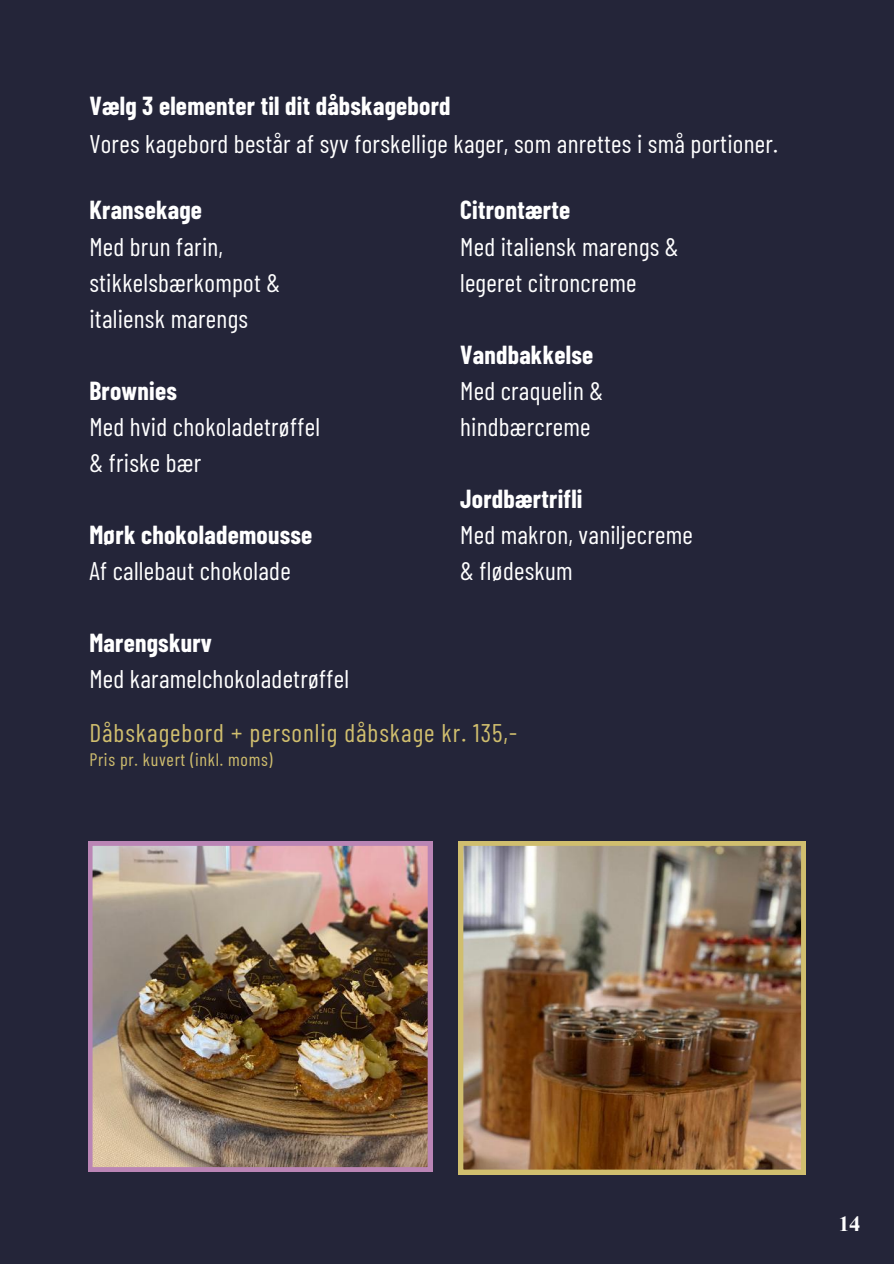
<style>
.page{position:relative;width:894px;height:1264px;background:#fff}
.page>*{position:absolute;margin:0;border:0;box-sizing:border-box;transform-origin:0 0}
.t1{font:25.5px/36px "Barlow Condensed";letter-spacing:.01em;color:#fff}
.t2{font:700 25.5px "Barlow Condensed";letter-spacing:.01em;color:#fff}
.t3{font:25.5px "Barlow Condensed";letter-spacing:.04em;color:#d0be6e}
.t4{font:700 21px "Times NRMT Pro";color:#fff}
.t5{font:18px "Barlow Condensed";letter-spacing:.04em;color:#d0be6e}
</style>
<div class="page">
<div style="left:0;top:0;width:893px;height:1263px;background:#242539"></div>
<img style="left:458px;top:841px;width:347px;height:333px">
<img style="left:88px;top:841px;width:344px;height:330px">
<p class="t2" style="left:89px;top:89px;width:362px">Vælg 3 elementer til dit dåbskagebord</p>
<p class="t1" style="left:89px;top:125px;width:690px">Vores kagebord består af syv forskellige kager, som anrettes i små portioner.</p>
<p class="t2" style="left:89px;top:194px;width:114px">Kransekage</p>
<p class="t1" style="left:89px;top:227px;width:192px">Med brun farin, stikkelsbærkompot &amp; italiensk marengs</p>
<p class="t2" style="left:89px;top:374px;width:89px">Brownies</p>
<p class="t1" style="left:89px;top:407px;width:232px">Med hvid chokoladetrøffel &amp; friske bær</p>
<p class="t2" style="left:89px;top:518px;width:224px">Mørk chokolademousse</p>
<p class="t1" style="left:89px;top:551px;width:203px">Af callebaut chokolade</p>
<p class="t2" style="left:89px;top:626px;width:124px">Marengskurv</p>
<p class="t1" style="left:89px;top:659px;width:261px">Med karamelchokoladetrøffel</p>
<p class="t2" style="left:460px;top:194px;width:111px">Citrontærte</p>
<p class="t1" style="left:460px;top:227px;width:220px">Med italiensk marengs &amp; legeret citroncreme</p>
<p class="t2" style="left:460px;top:338px;width:135px">Vandbakkelse</p>
<p class="t1" style="left:460px;top:371px;width:145px">Med craquelin &amp; hindbærcreme</p>
<p class="t2" style="left:460px;top:482px;width:124px">Jordbærtrifli</p>
<p class="t1" style="left:460px;top:515px;width:234px">Med makron, vaniljecreme &amp; flødeskum</p>
<p class="t3" style="left:89px;top:716px;width:429px">Dåbskagebord + personlig dåbskage kr. 135,-</p>
<p class="t5" style="left:89px;top:747px;width:184px">Pris pr. kuvert (inkl. moms)</p>
<p class="t4" style="left:838px;top:1215px;width:22px">14</p>
</div>
